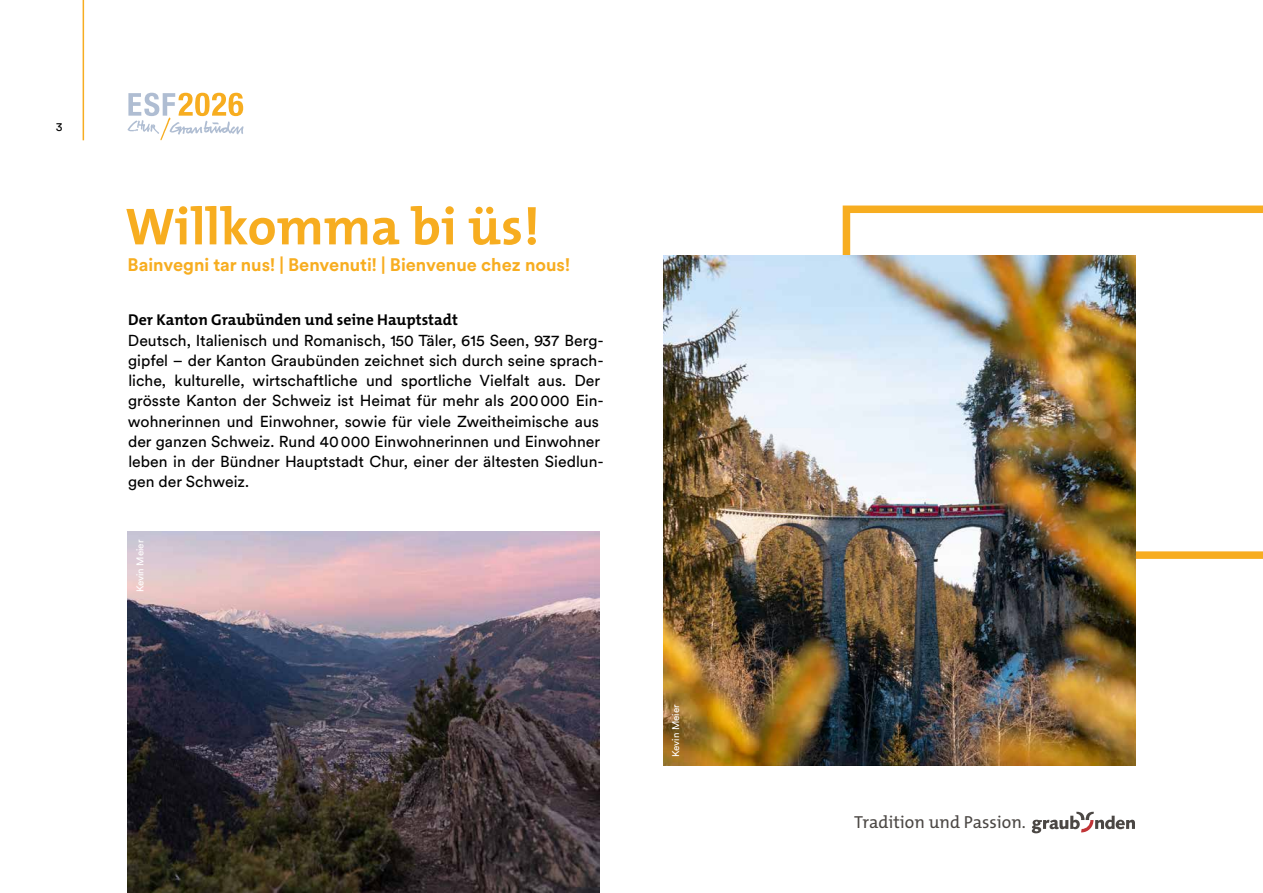
<style>
.page{position:relative;width:1263px;height:893px;background:#fff}
.page>*{position:absolute;margin:0;border:0;box-sizing:border-box;transform-origin:0 0}
.t1{font:700 52.5px "The Mix B W7";color:#f7ad20}
.t2{font:700 18px "Circulargraubuenden";color:#f7ad20}
.t3{font:17.4px "The Mix B W5 Plain";color:#4b4744}
.t4{font:15.75px/20.2px "Circulargraubuenden";color:#000}
.t5{font:700 15.75px "The Mix B W7";color:#000}
.t6{font:12px "Circulargraubuenden";color:#000}
.t7{font:9.75px "Circulargraubuenden";color:#fff}
</style>
<div class="page">
<hr style="left:83px;top:0;width:1px;height:140px;background:#f7ad20">
<svg style="left:128px;top:93px;width:116px;height:47px"></svg>
<svg style="left:1032px;top:812px;width:103px;height:21px"></svg>
<svg style="left:843px;top:206px;width:420px;height:353px"></svg>
<img style="left:663px;top:255px;width:472px;height:510px">
<img style="left:128px;top:531px;width:472px;height:362px">
<p class="t6" style="left:56px;top:118px;width:8px">3</p>
<h1 class="t1" style="left:125px;top:193px;width:416px">Willkomma bi üs!</h1>
<p class="t2" style="left:128px;top:252px;width:444px">Bainvegni tar nus! | Benvenuti! | Bienvenue chez nous!</p>
<p class="t5" style="left:128px;top:310px;width:331px">Der Kanton Graubünden und seine Hauptstadt</p>
<p class="t4" style="left:128px;top:329px;width:477px">Deutsch, Italienisch und Romanisch, 150 Täler, 615 Seen, 937 Berg&shy;gipfel – der Kanton Graubünden zeichnet sich durch seine sprach&shy;liche, kulturelle, wirtschaftliche und sportliche Vielfalt aus. Der grösste Kanton der Schweiz ist Heimat für mehr als 200000 Ein&shy;wohnerinnen und Einwohner, sowie für viele Zweitheimische aus der ganzen Schweiz. Rund 40000 Einwohnerinnen und Einwohner leben in der Bündner Hauptstadt Chur, einer der ältesten Siedlun&shy;gen der Schweiz.</p>
<p class="t7" style="left:133px;top:592px;width:54px;rotate:-90deg">Kevin Meier</p>
<p class="t7" style="left:669px;top:757px;width:54px;rotate:-90deg">Kevin Meier</p>
<p class="t3" style="left:854px;top:811px;width:173px">Tradition und Passion.</p>
</div>
